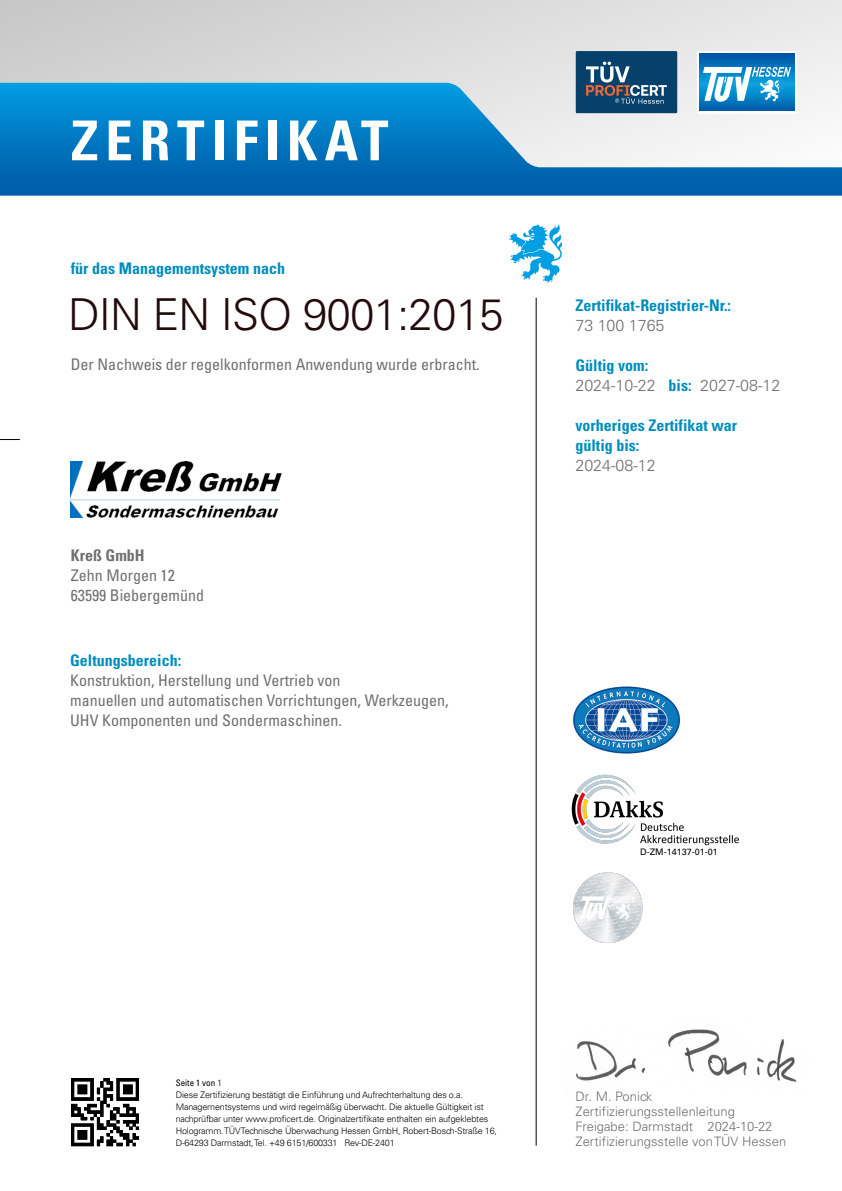
<style>
.page{position:relative;width:842px;height:1191px;background:#fff}
.page>*{position:absolute;margin:0;border:0;box-sizing:border-box;transform-origin:0 0}
.t1{font:700 condensed 55px "Univers";letter-spacing:.125em;color:#fff}
.t2{font:300 condensed 44px "Univers";letter-spacing:-.02em;color:#230b0c}
.t3{font:condensed 16px/20px "Univers";color:#706f6f}
.t4{font:700 condensed 16px/20px "Univers";color:#008dbd}
.t5{font:300 16px "Univers";color:#706f6f}
.t6{font:700 condensed 16px "Univers";color:#706f6f}
.t7{font:300 condensed 13px/15.1px "Univers";color:#706f6f}
.t8{font:300 condensed 9px/12px "Univers";letter-spacing:-.02em;color:#000}
.t9{font:9px "Univers";color:#000}
.s1{font-weight:400}
</style>
<div class="page">
<div style="left:0;top:0;width:842px;height:170px;background:linear-gradient(to right,#cacbcb,#ececec)"></div>
<hr style="left:536px;top:298px;width:1px;height:847px;background:#000">
<svg style="left:0;top:83px;width:842px;height:113px"></svg>
<svg style="left:509px;top:224px;width:53px;height:59px"></svg>
<svg style="left:0;top:439px;width:20px;height:1px"></svg>
<img style="left:572px;top:774px;width:167px;height:71px">
<img style="left:573px;top:686px;width:107px;height:68px">
<img style="left:573px;top:872px;width:70px;height:70px">
<svg style="left:697px;top:51px;width:100px;height:62px"></svg>
<svg style="left:700px;top:54px;width:94px;height:57px;background:#0068b1"></svg>
<svg style="left:703px;top:67px;width:88px;height:35px"></svg>
<svg style="left:575px;top:51px;width:102px;height:62px;background:#265577"></svg>
<img style="left:71px;top:1078px;width:69px;height:69px">
<img style="left:576px;top:1029px;width:221px;height:53px">
<img style="left:71px;top:461px;width:211px;height:56px">
<h1 class="t1" style="left:71px;top:107px;width:319px">ZERTIFIKAT</h1>
<h3 class="t4" style="left:71px;top:258px;width:216px">für das Managementsystem nach</h3>
<h2 class="t2" style="left:68px;top:288px;width:437px">DIN EN ISO 9001:2015</h2>
<h3 class="t3" style="left:71px;top:354px;width:410px">Der Nachweis der regelkonformen Anwendung wurde erbracht.</h3>
<h3 class="t6" style="left:71px;top:546px;width:75px">Kreß GmbH</h3>
<h3 class="t3" style="left:71px;top:565px;width:135px">Zehn Morgen 12<br>63599 Biebergemünd</h3>
<h3 class="t4" style="left:70px;top:650px;width:113px">Geltungsbereich:</h3>
<h3 class="t3" style="left:70px;top:670px;width:380px">Konstruktion, Herstellung und Vertrieb von<br>manuellen und automatischen Vorrichtungen, Werkzeugen,<br>UHV Komponenten und Sondermaschinen.</h3>
<h3 class="t4" style="left:575px;top:295px;width:157px">Zertifikat-Registrier-Nr.:</h3>
<h3 class="t5" style="left:575px;top:315px;width:90px">73 100 1765</h3>
<h3 class="t4" style="left:575px;top:355px;width:74px">Gültig vom:</h3>
<h3 class="t4" style="left:669px;top:375px;width:25px">bis:</h3>
<h3 class="t5" style="left:575px;top:375px;width:82px">2024-10-22</h3>
<h3 class="t5" style="left:700px;top:375px;width:82px">2027-08-12</h3>
<h3 class="t4" style="left:575px;top:415px;width:163px">vorheriges Zertifikat war gültig bis:</h3>
<h3 class="t5" style="left:575px;top:455px;width:82px">2024-08-12</h3>
<p class="t9" style="left:640px;top:846px;width:79px">D-ZM-14137-01-01</p>
<p class="t8" style="left:176px;top:1077px;width:323px"><span class="s1">Seite 1 von</span> 1<br>Diese Zertifizierung bestätigt die Einführung und Aufrechterhaltung des o.a.<br>Managementsystems und wird regelmäßig überwacht. Die aktuelle Gültigkeit ist nachprüfbar unter www.proficert.de. Originalzertifikate enthalten ein aufgeklebtes Hologramm. TÜV Technische Überwachung Hessen GmbH, Robert-Bosch-Straße 16, D-64293 Darmstadt, Tel. +49 6151/600331 Rev-DE-2401</p>
<h3 class="t7" style="left:575px;top:1088px;width:212px">Dr. M. Ponick<br>Zertifizierungsstellenleitung<br>Freigabe: Darmstadt<br>Zertifizierungsstelle von TÜV Hessen</h3>
<h3 class="t7" style="left:707px;top:1118px;width:67px">2024-10-22</h3>
</div>
